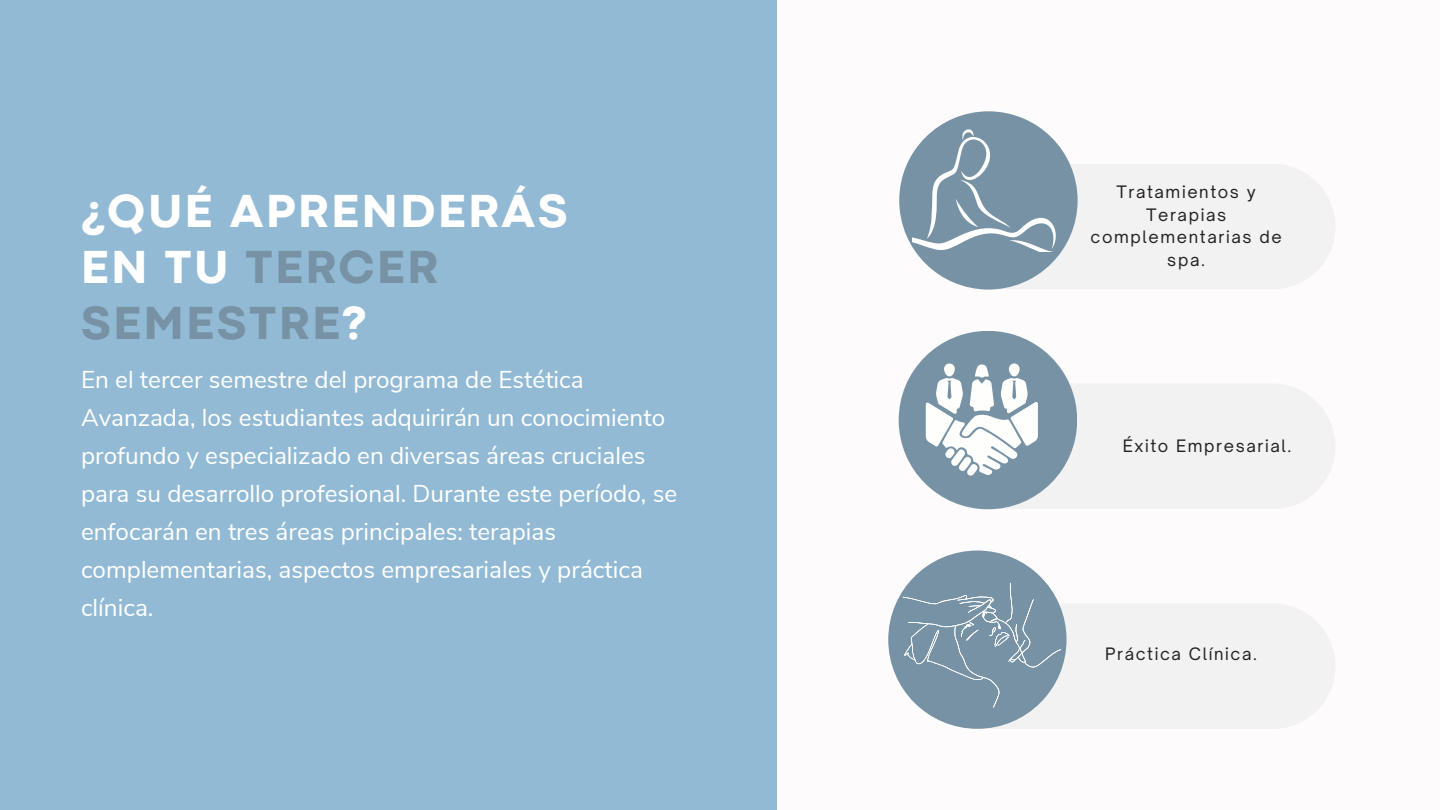
<style>
.page{position:relative;width:1440px;height:810px;background:#fdfbfb}
.page>*{position:absolute;margin:0;border:0;box-sizing:border-box;transform-origin:0 0}
.t1{font:800 48.4px/56.2px "Codec Pro";letter-spacing:.06em;color:#fff}
.t2{font:24.3px/38px "Nunito Sans";color:#fff}
.t3{font:16.4px/22.5px "Open Sauce One";letter-spacing:.1em;color:#231f20;text-align:center}
.s1{color:#7692a4}
</style>
<div class="page">
<div style="left:0;top:0;width:777px;height:810px;background:#92bad4"></div>
<div style="left:899px;top:111px;width:178px;height:179px;background:#7692a4;border-radius:50%"></div>
<div style="left:899px;top:331px;width:178px;height:178px;background:#7692a4;border-radius:50%"></div>
<div style="left:888px;top:551px;width:179px;height:178px;background:#7692a4;border-radius:50%"></div>
<svg style="left:912px;top:125px;width:423px;height:164px"></svg>
<svg style="left:926px;top:363px;width:409px;height:146px"></svg>
<svg style="left:903px;top:583px;width:432px;height:146px"></svg>
<h2 class="t1" style="left:81px;top:186px;width:488px">¿QUÉ APRENDERÁS<br>EN TU <span class="s1">TERCER<br>SEMESTRE</span>?</h2>
<h1 class="t2" style="left:81px;top:361px;width:598px">En el tercer semestre del programa de Estética Avanzada, los estudiantes adquirirán un conocimiento profundo y especializado en diversas áreas cruciales para su desarrollo profesional. Durante este período, se enfocarán en tres áreas principales: terapias complementarias, aspectos empresariales y práctica clínica.</h1>
<p class="t3" style="left:1091px;top:181px;width:193px">Tratamientos y<br>Terapias complementarias de spa.</p>
<p class="t3" style="left:1123px;top:434px;width:170px">Éxito Empresarial.</p>
<p class="t3" style="left:1105px;top:643px;width:153px">Práctica Clínica.</p>
</div>
